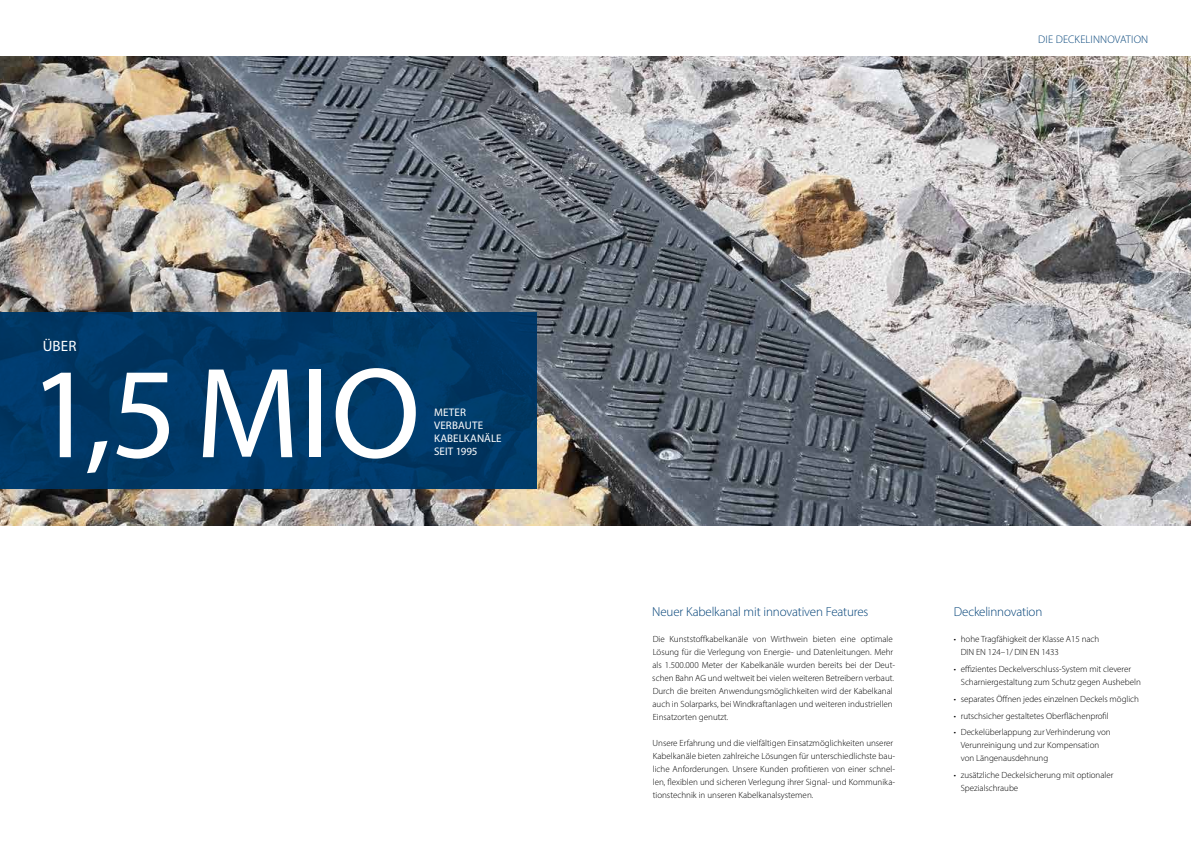
<style>
.page{position:relative;width:1191px;height:842px;background:#fff}
.page>*{position:absolute;margin:0;border:0;box-sizing:border-box;transform-origin:0 0}
.t1{font:130px "Myriad Pro";color:#fff}
.t2{font:15px "Myriad Pro";color:#fff}
.t3{font:300 13px "Myriad Pro";letter-spacing:-.015em;color:#004177}
.t4{font:11px/13px "Myriad Pro";letter-spacing:.01em;color:#fff}
.t5{font:300 11px "Myriad Pro";letter-spacing:.01em;color:#004177}
.t6{font:300 9px/13px "Myriad Pro";color:#000}
</style>
<div class="page">
<img style="left:0;top:57px;width:1191px;height:468px">
<div style="left:0;top:312px;width:536px;height:176px;background:linear-gradient(to right,#003867,#003968)"></div>
<h2 class="t2" style="left:43px;top:337px;width:35px">ÜBER</h2>
<h1 class="t1" style="left:29px;top:333px;width:393px">1,5 MIO</h1>
<p class="t4" style="left:434px;top:406px;width:69px">METER<br>VERBAUTE<br>KABELKANÄLE<br>SEIT 1995</p>
<p class="t5" style="left:1038px;top:32px;width:112px">DIE DECKELINNOVATION</p>
<h3 class="t3" style="left:652px;top:604px;width:218px">Neuer Kabelkanal mit innovativen Features</h3>
<p class="t6" style="left:652px;top:632px;width:244px">Die Kunststoffkabelkanäle von Wirthwein bieten eine optimale Lösung für die Verlegung von Energie- und Datenleitungen. Mehr als 1.500.000 Meter der Kabelkanäle wurden bereits bei der Deut&shy;schen Bahn AG und weltweit bei vielen weiteren Betreibern verbaut.<br>Durch die breiten Anwendungsmöglichkeiten wird der Kabelkanal auch in Solarparks, bei Windkraftanlagen und weiteren industriellen Einsatzorten genutzt.</p>
<p class="t6" style="left:652px;top:736px;width:244px">Unsere Erfahrung und die vielfältigen Einsatzmöglichkeiten unserer Kabelkanäle bieten zahlreiche Lösungen für unterschiedlichste bau&shy;liche Anforderungen. Unsere Kunden profitieren von einer schnel&shy;len, flexiblen und sicheren Verlegung ihrer Signal- und Kommunika&shy;tionstechnik in unseren Kabelkanalsystemen.</p>
<h3 class="t3" style="left:953px;top:604px;width:90px">Deckelinnovation</h3>
<p class="t6" style="left:960px;top:633px;width:140px;text-indent:-7px">• hohe Tragfähigkeit der Klasse A15 nach<br>DIN EN 124–1/ DIN EN 1433</p>
<p class="t6" style="left:960px;top:662px;width:181px;text-indent:-7px">• effizientes Deckelverschluss-System mit cleverer<br>Scharniergestaltung zum Schutz gegen Aushebeln</p>
<p class="t6" style="left:953px;top:692px;width:187px">• separates Öffnen jedes einzelnen Deckels möglich</p>
<p class="t6" style="left:953px;top:709px;width:157px">• rutschsicher gestaltetes Oberflächenprofil</p>
<p class="t6" style="left:960px;top:726px;width:151px;text-indent:-7px">• Deckelüberlappung zur Verhinderung von<br>Verunreinigung und zur Kompensation von Längenausdehnung</p>
<p class="t6" style="left:960px;top:768px;width:154px;text-indent:-7px">• zusätzliche Deckelsicherung mit optionaler<br>Spezialschraube</p>
</div>
